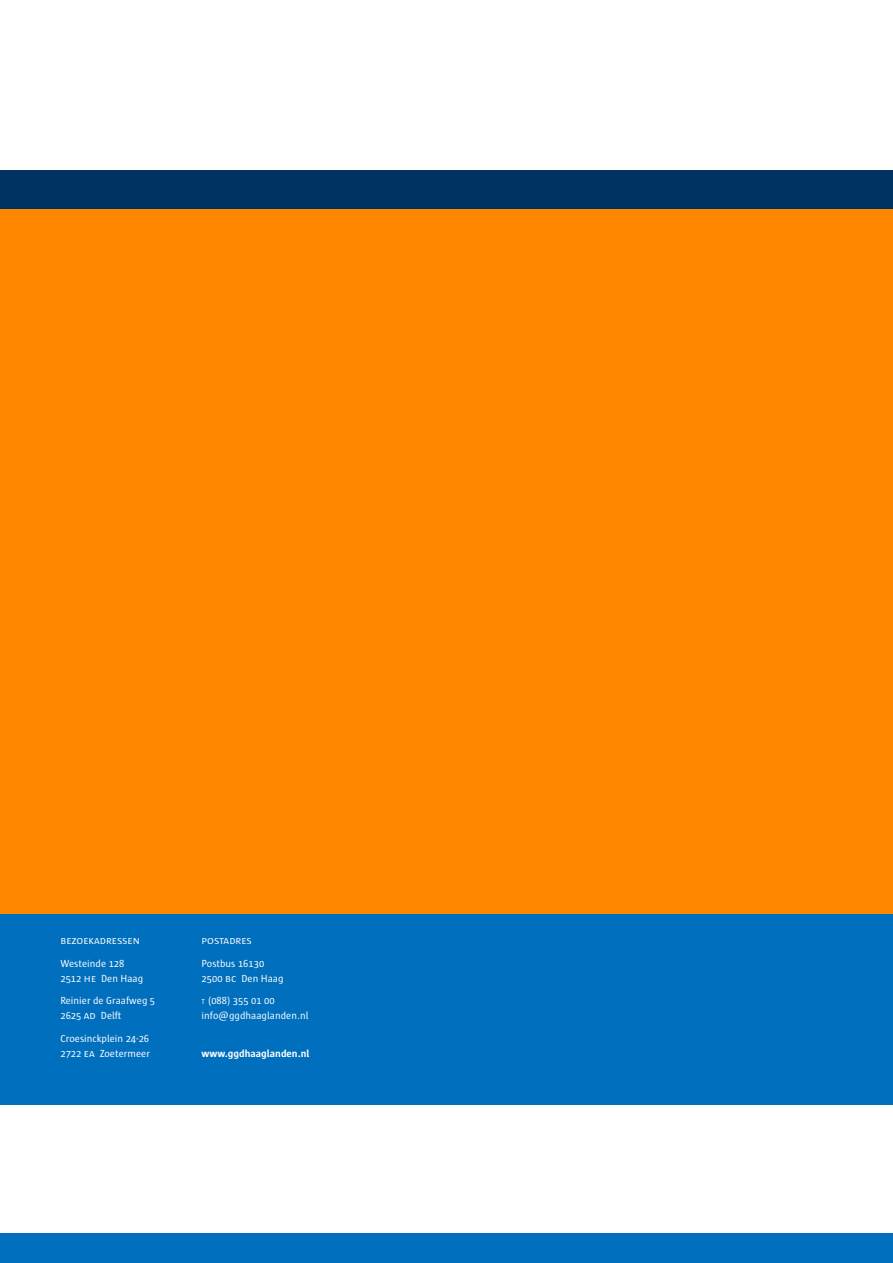
<style>
.page{position:relative;width:893px;height:1263px;background:#fff}
.page>*{position:absolute;margin:0;border:0;box-sizing:border-box;transform-origin:0 0}
.P_-_Adres{font:10.5px "Sun";color:#fff}
.P_-_Adres-2{font:10.5px "Sun SC";color:#fff}
.P_-_Adres-3{font:700 10.5px "Sun";color:#fff}
.s1{font-family:"Sun SC"}
.s2{font-size:7.35px}
</style>
<div class="page">
<div style="left:0;top:209px;width:893px;height:705px;background:#ff8700"></div>
<div style="left:0;top:170px;width:893px;height:39px;background:#003361"></div>
<div style="left:0;top:1230px;width:893px;height:33px;background:#006fbe"></div>
<div style="left:0;top:914px;width:893px;height:192px;background:#006fbe"></div>
<div style="left:0;top:1106px;width:893px;height:127px;background:#fff"></div>
<p class="P_-_Adres-2" style="left:60px;top:935px;width:81px">bezoekadressen</p>
<p class="P_-_Adres" style="left:60px;top:957px;width:65px">Westeinde 128</p>
<p class="P_-_Adres" style="left:60px;top:972px;width:84px">2512 <span class="s1">he</span> Den Haag</p>
<p class="P_-_Adres" style="left:60px;top:995px;width:96px">Reinier de Graafweg 5</p>
<p class="P_-_Adres" style="left:60px;top:1010px;width:63px">2625 <span class="s1">ad</span> Delft</p>
<p class="P_-_Adres" style="left:60px;top:1032px;width:90px">Croesinckplein 24-26</p>
<p class="P_-_Adres" style="left:60px;top:1047px;width:91px">2722 <span class="s1">ea</span> Zoetermeer</p>
<p class="P_-_Adres-2" style="left:202px;top:935px;width:52px">postadres</p>
<p class="P_-_Adres" style="left:202px;top:957px;width:64px">Postbus 16130</p>
<p class="P_-_Adres" style="left:202px;top:972px;width:83px">2500 <span class="s1">bc</span> Den Haag</p>
<p class="P_-_Adres" style="left:202px;top:995px;width:75px"><span class="s2">t</span> (088) 355 01 00</p>
<p class="P_-_Adres" style="left:202px;top:1010px;width:108px">info@ggdhaaglanden.nl</p>
<p class="P_-_Adres-3" style="left:202px;top:1047px;width:109px">www.ggdhaaglanden.nl</p>
</div>
